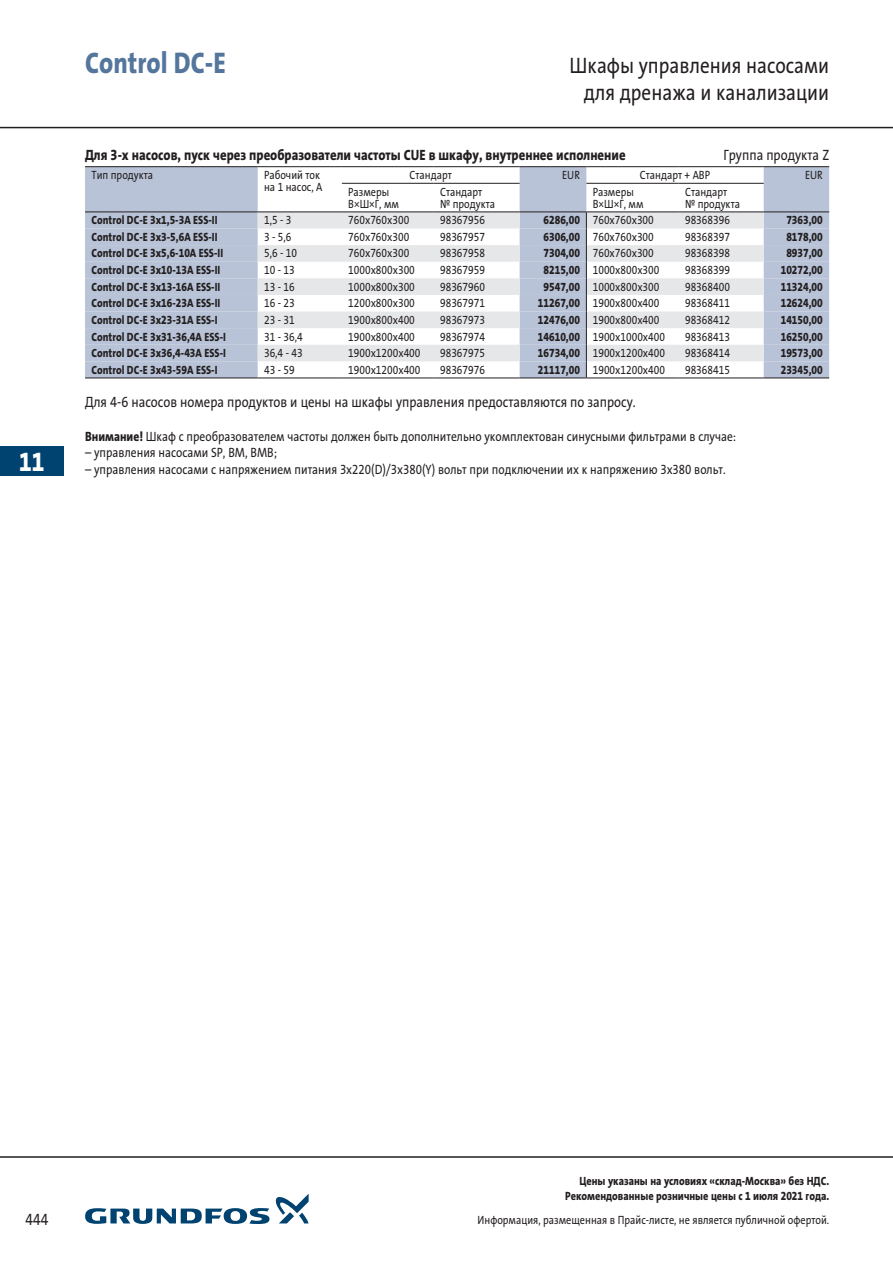
<style>
.page{position:relative;width:893px;height:1263px;background:#fff}
.page>*{position:absolute;margin:0;border:0;box-sizing:border-box;transform-origin:0 0}
.t1{font:30px "Grundfos The Sans V2 OT 8 XB";color:#54769d;scale:.85 1}
.t2{font:27px "Grundfos The Sans V2 OT 8 XB";color:#fff;scale:.85 1}
.t3{font:22.5px/27px "Grundfos The Sans V2 OT 5 R";color:#231f20;text-align:right;scale:.85 1}
.t4{font:16.5px "Grundfos The Sans V2 OT 5 R";color:#231f20;scale:.85 1}
.t5{font:15px "Grundfos The Sans V2 OT 5 R";color:#231f20;scale:.85 1}
.t6{font:15px "Grundfos The Sans V2 OT 8 XB";color:#231f20;scale:.85 1}
.t7{font:13.5px "Grundfos The Sans V2 OT 5 R";color:#231f20;scale:.85 1}
.t8{font:12px/12px "Grundfos The Sans V2 OT 5 R";color:#231f20;scale:.85 1}
.t9{font:12px/14.4px "Grundfos The Sans V2 OT 8 XB";color:#231f20;text-align:right;scale:.85 1}
.s1{font-family:"Grundfos The Sans V2 OT 8 XB"}
</style>
<div class="page">
<hr style="left:0;top:127px;width:893px;height:1px;background:#231f20">
<hr style="left:0;top:1156px;width:893px;height:2px;background:#231f20">
<div style="left:0;top:446px;width:64px;height:30px;background:#004270"></div>
<svg style="left:85px;top:1208px;width:184px;height:16px"></svg>
<svg style="left:275px;top:1194px;width:34px;height:29px"></svg>
<svg style="left:85px;top:167px;width:744px;height:211px"></svg>
<div style="left:85px;top:213px;width:744px;height:148px;background:#b8c3d7"></div>
<svg style="left:258px;top:213px;width:506px;height:148px;fill:#e6e7e9"></svg>
<hr style="left:258px;top:166px;width:84px;height:1px;background:#231f20">
<hr style="left:342px;top:166px;width:92px;height:1px;background:#231f20">
<hr style="left:434px;top:166px;width:86px;height:1px;background:#231f20">
<hr style="left:586px;top:166px;width:93px;height:1px;background:#231f20">
<hr style="left:679px;top:166px;width:85px;height:1px;background:#231f20">
<hr style="left:342px;top:183px;width:92px;height:1px;background:#231f20">
<hr style="left:434px;top:183px;width:86px;height:1px;background:#231f20">
<hr style="left:586px;top:183px;width:93px;height:1px;background:#231f20">
<hr style="left:679px;top:183px;width:85px;height:1px;background:#231f20">
<hr style="left:258px;top:212px;width:84px;height:1px;background:#231f20">
<hr style="left:342px;top:212px;width:92px;height:1px;background:#231f20">
<hr style="left:434px;top:212px;width:86px;height:1px;background:#231f20">
<hr style="left:586px;top:212px;width:93px;height:1px;background:#231f20">
<hr style="left:679px;top:212px;width:85px;height:1px;background:#231f20">
<hr style="left:258px;top:378px;width:84px;height:1px;background:#231f20">
<hr style="left:342px;top:378px;width:92px;height:1px;background:#231f20">
<hr style="left:434px;top:378px;width:86px;height:1px;background:#231f20">
<hr style="left:586px;top:378px;width:93px;height:1px;background:#231f20">
<hr style="left:679px;top:378px;width:85px;height:1px;background:#231f20">
<hr style="left:520px;top:166px;width:66px;height:1px;background:#231f20">
<hr style="left:764px;top:166px;width:65px;height:1px;background:#231f20">
<hr style="left:85px;top:166px;width:173px;height:1px;background:#231f20">
<hr style="left:85px;top:212px;width:173px;height:1px;background:#231f20">
<hr style="left:85px;top:378px;width:173px;height:1px;background:#231f20">
<hr style="left:520px;top:378px;width:66px;height:1px;background:#231f20">
<hr style="left:764px;top:378px;width:65px;height:1px;background:#231f20">
<hr style="left:520px;top:212px;width:66px;height:1px;background:#231f20">
<hr style="left:764px;top:212px;width:65px;height:1px;background:#231f20">
<svg style="left:586px;top:212px;width:1px;height:166px"></svg>
<h2 class="t2" style="left:19px;top:445px;width:31px">11</h2>
<p class="t1" style="left:85px;top:44px;width:167px">Control DC-E</p>
<p class="t3" style="left:570px;top:52px;width:307px">Шкафы управления насосами для дренажа и канализации</p>
<p class="t6" style="left:85px;top:145px;width:638px">Для 3-х насосов, пуск через преобразователи частоты CUE в шкафу, внутреннее исполнение</p>
<p class="t5" style="left:723px;top:145px;width:126px">Группа продукта Z</p>
<p class="t8" style="left:91px;top:169px;width:74px">Тип продукта</p>
<p class="t8" style="left:264px;top:169px;width:70px">Рабочий ток на 1 насос, А</p>
<p class="t8" style="left:410px;top:169px;width:51px">Стандарт</p>
<p class="t8" style="left:562px;top:169px;width:22px">EUR</p>
<p class="t8" style="left:640px;top:169px;width:84px">Стандарт + АВР</p>
<p class="t8" style="left:805px;top:169px;width:22px">EUR</p>
<p class="t8" style="left:348px;top:186px;width:61px">Размеры<br>В×Ш×Г, мм</p>
<p class="t8" style="left:440px;top:186px;width:66px">Стандарт № продукта</p>
<p class="t8" style="left:593px;top:186px;width:61px">Размеры<br>В×Ш×Г, мм</p>
<p class="t8" style="left:685px;top:186px;width:66px">Стандарт № продукта</p>
<p class="t9" style="left:91px;top:213px;width:150px">Control DC-E 3x1,5-3A ESS-II</p>
<p class="t8" style="left:264px;top:214px;width:34px">1,5 - 3</p>
<p class="t8" style="left:348px;top:214px;width:73px">760х760х300</p>
<p class="t8" style="left:440px;top:214px;width:54px">98367956</p>
<p class="t8" style="left:543px;top:214px;width:131px"><span class="s1">6286,00</span> 760х760х300</p>
<p class="t8" style="left:685px;top:214px;width:54px">98368396</p>
<p class="t9" style="left:786px;top:213px;width:44px">7363,00</p>
<p class="t9" style="left:91px;top:230px;width:150px">Control DC-E 3x3-5,6A ESS-II</p>
<p class="t8" style="left:264px;top:231px;width:34px">3 - 5,6</p>
<p class="t8" style="left:348px;top:231px;width:73px">760х760х300</p>
<p class="t8" style="left:440px;top:231px;width:54px">98367957</p>
<p class="t8" style="left:543px;top:231px;width:131px"><span class="s1">6306,00</span> 760х760х300</p>
<p class="t8" style="left:685px;top:231px;width:54px">98368397</p>
<p class="t9" style="left:786px;top:230px;width:44px">8178,00</p>
<p class="t9" style="left:91px;top:246px;width:156px">Control DC-E 3x5,6-10A ESS-II</p>
<p class="t8" style="left:264px;top:247px;width:40px">5,6 - 10</p>
<p class="t8" style="left:348px;top:247px;width:73px">760х760х300</p>
<p class="t8" style="left:440px;top:247px;width:54px">98367958</p>
<p class="t8" style="left:543px;top:247px;width:131px"><span class="s1">7304,00</span> 760х760х300</p>
<p class="t8" style="left:685px;top:247px;width:54px">98368398</p>
<p class="t9" style="left:786px;top:246px;width:44px">8937,00</p>
<p class="t9" style="left:91px;top:263px;width:153px">Control DC-E 3x10-13A ESS-II</p>
<p class="t8" style="left:264px;top:264px;width:38px">10 - 13</p>
<p class="t8" style="left:348px;top:264px;width:80px">1000х800х300</p>
<p class="t8" style="left:440px;top:264px;width:54px">98367959</p>
<p class="t8" style="left:543px;top:264px;width:138px"><span class="s1">8215,00</span> 1000х800х300</p>
<p class="t8" style="left:685px;top:264px;width:54px">98368399</p>
<p class="t9" style="left:781px;top:263px;width:51px">10272,00</p>
<p class="t9" style="left:91px;top:280px;width:153px">Control DC-E 3x13-16A ESS-II</p>
<p class="t8" style="left:264px;top:281px;width:38px">13 - 16</p>
<p class="t8" style="left:348px;top:281px;width:80px">1000х800х300</p>
<p class="t8" style="left:440px;top:281px;width:54px">98367960</p>
<p class="t8" style="left:543px;top:281px;width:138px"><span class="s1">9547,00</span> 1000х800х300</p>
<p class="t8" style="left:685px;top:281px;width:54px">98368400</p>
<p class="t9" style="left:781px;top:280px;width:51px">11324,00</p>
<p class="t9" style="left:91px;top:296px;width:153px">Control DC-E 3x16-23A ESS-II</p>
<p class="t8" style="left:264px;top:297px;width:38px">16 - 23</p>
<p class="t8" style="left:348px;top:297px;width:80px">1200х800х300</p>
<p class="t8" style="left:440px;top:297px;width:54px">98367971</p>
<p class="t8" style="left:538px;top:297px;width:144px"><span class="s1">11267,00</span> 1900x800x400</p>
<p class="t8" style="left:685px;top:297px;width:54px">98368411</p>
<p class="t9" style="left:781px;top:296px;width:51px">12624,00</p>
<p class="t9" style="left:91px;top:313px;width:150px">Control DC-E 3x23-31A ESS-I</p>
<p class="t8" style="left:264px;top:314px;width:38px">23 - 31</p>
<p class="t8" style="left:348px;top:314px;width:80px">1900х800х400</p>
<p class="t8" style="left:440px;top:314px;width:54px">98367973</p>
<p class="t8" style="left:538px;top:314px;width:144px"><span class="s1">12476,00</span> 1900х800х400</p>
<p class="t8" style="left:685px;top:314px;width:54px">98368412</p>
<p class="t9" style="left:781px;top:313px;width:51px">14150,00</p>
<p class="t9" style="left:91px;top:329px;width:160px">Control DC-E 3x31-36,4A ESS-I</p>
<p class="t8" style="left:264px;top:331px;width:47px">31 - 36,4</p>
<p class="t8" style="left:348px;top:331px;width:80px">1900х800х400</p>
<p class="t8" style="left:440px;top:331px;width:54px">98367974</p>
<p class="t8" style="left:538px;top:331px;width:151px"><span class="s1">14610,00</span> 1900x1000x400</p>
<p class="t8" style="left:685px;top:331px;width:54px">98368413</p>
<p class="t9" style="left:781px;top:329px;width:51px">16250,00</p>
<p class="t9" style="left:91px;top:346px;width:160px">Control DC-E 3x36,4-43A ESS-I</p>
<p class="t8" style="left:264px;top:347px;width:47px">36,4 - 43</p>
<p class="t8" style="left:348px;top:347px;width:87px">1900х1200х400</p>
<p class="t8" style="left:440px;top:347px;width:54px">98367975</p>
<p class="t8" style="left:538px;top:347px;width:151px"><span class="s1">16734,00</span> 1900х1200х400</p>
<p class="t8" style="left:685px;top:347px;width:54px">98368414</p>
<p class="t9" style="left:781px;top:346px;width:51px">19573,00</p>
<p class="t9" style="left:91px;top:363px;width:150px">Control DC-E 3x43-59A ESS-I</p>
<p class="t8" style="left:264px;top:364px;width:38px">43 - 59</p>
<p class="t8" style="left:348px;top:364px;width:87px">1900х1200х400</p>
<p class="t8" style="left:440px;top:364px;width:54px">98367976</p>
<p class="t8" style="left:538px;top:364px;width:151px"><span class="s1">21117,00</span> 1900х1200х400</p>
<p class="t8" style="left:685px;top:364px;width:54px">98368415</p>
<p class="t9" style="left:781px;top:363px;width:51px">23345,00</p>
<p class="t5" style="left:85px;top:392px;width:649px">Для 4-6 насосов номера продуктов и цены на шкафы управления предоставляются по запросу.</p>
<p class="t7" style="left:85px;top:428px;width:768px"><span class="s1">Внимание!</span> Шкаф с преобразователем частоты должен быть дополнительно укомплектован синусными фильтрами в случае:</p>
<p class="t7" style="left:85px;top:444px;width:227px">– управления насосами SP, BM, BMB;</p>
<p class="t7" style="left:85px;top:460px;width:755px">– управления насосами с напряжением питания 3x220(D)/3x380(Y) вольт при подключении их к напряжению 3х380 вольт.</p>
<p class="t4" style="left:26px;top:1208px;width:28px">444</p>
<p class="t9" style="left:565px;top:1174px;width:312px">Цены указаны на условиях «склад-Москва» без НДС.<br>Рекомендованные розничные цены с 1 июля 2021 года.</p>
<p class="t8" style="left:478px;top:1214px;width:415px">Информация, размещенная в Прайс-листе, не является публичной офертой.</p>
</div>
